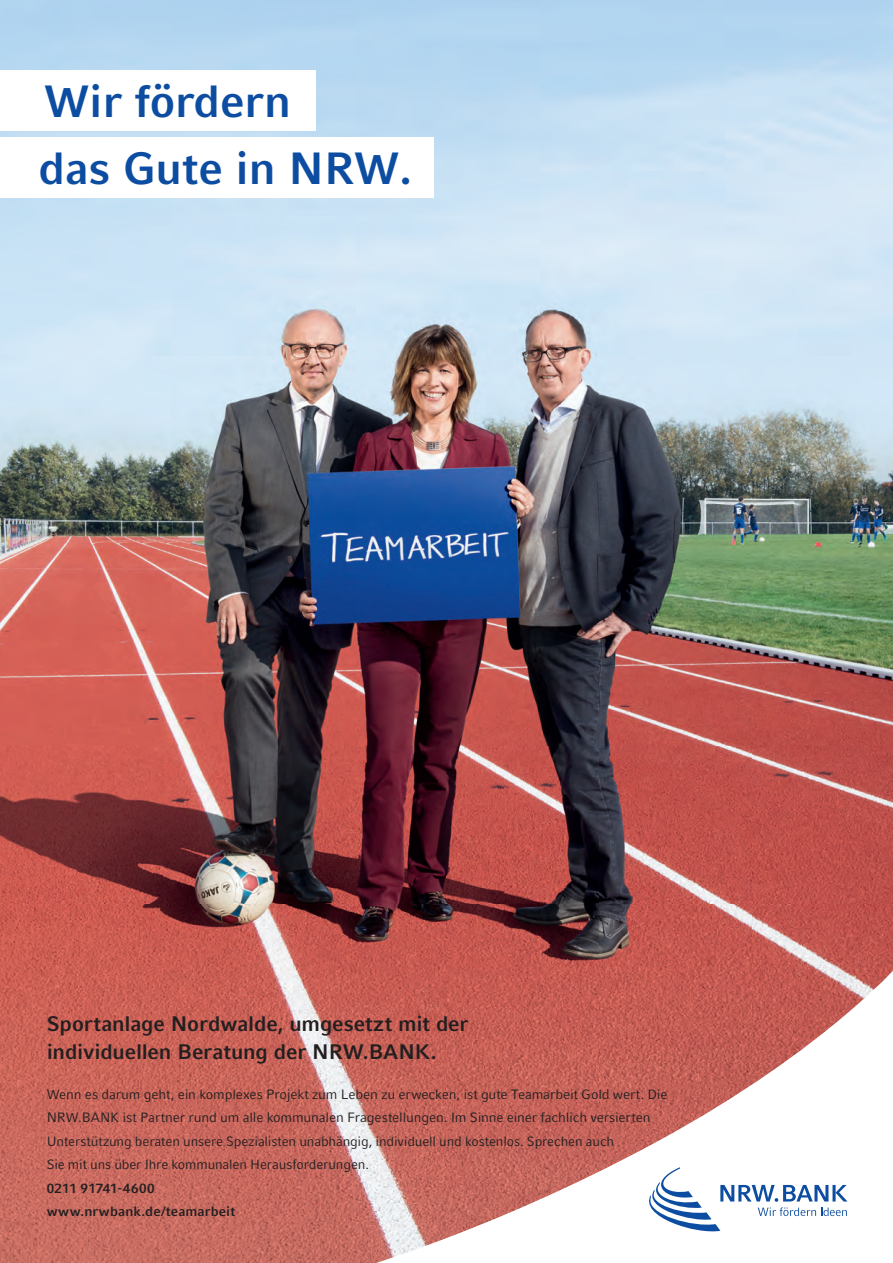
<style>
.page{position:relative;width:893px;height:1263px;background:#fff}
.page>*{position:absolute;margin:0;border:0;box-sizing:border-box;transform-origin:0 0}
.t1{font:700 45px/67.3px "Compatil Fact LT";color:#0d4da1}
.t2{font:700 21px/28.2px "Compatil Fact LT";letter-spacing:-.01em;color:#231f20}
.t3{font:13.5px/23.4px "Compatil Fact LT";letter-spacing:-.01em;color:#231f20}
.s1{font-weight:700}
</style>
<div class="page">
<img style="left:0;top:0;width:893px;height:1263px">
<div style="left:0;top:70px;width:315px;height:60px;background:#fff"></div>
<div style="left:0;top:138px;width:434px;height:60px;background:#fff"></div>
<svg style="left:335px;top:957px;width:558px;height:306px"></svg>
<svg style="left:649px;top:1167px;width:198px;height:64px"></svg>
<p class="t1" style="left:39px;top:67px;width:375px">Wir fördern<br>das Gute in NRW.</p>
<p class="t2" style="left:47px;top:1009px;width:423px">Sportanlage Nordwalde, umgesetzt mit der individuellen Beratung der NRW.BANK.</p>
<p class="t3" style="left:47px;top:1082px;width:622px">Wenn es darum geht, ein komplexes Projekt zum Leben zu erwecken, ist gute Teamarbeit Gold wert. Die NRW.BANK ist Partner rund um alle kommunalen Fragestellungen. Im Sinne einer fachlich versierten Unterstützung beraten unsere Spezialisten unabhängig, individuell und kostenlos. Sprechen auch<br>Sie mit uns über Ihre kommunalen Herausforderungen.<br><span class="s1">0211 91741-4600<br>www.nrwbank.de/teamarbeit</span></p>
</div>
